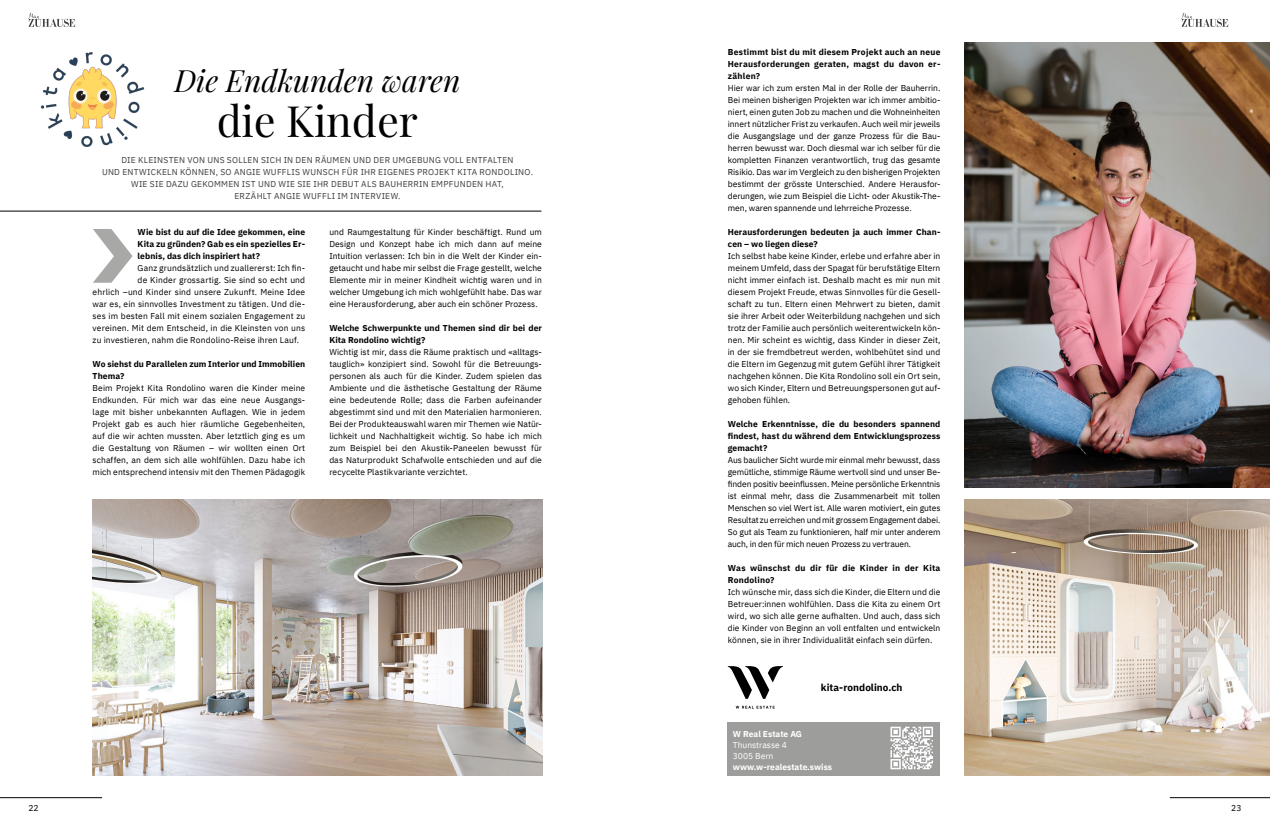
<style>
.page{position:relative;width:1270px;height:840px;background:#fff}
.page>*{position:absolute;margin:0;border:0;box-sizing:border-box;transform-origin:0 0}
.t1{font:43px "Playfair Display";color:#000}
.t2{font:italic 30px "Playfair Display";color:#000}
.t3{font:700 10px "IBM Plex Sans";letter-spacing:.005em;color:#000}
.t4{font:8.5px/12px "IBM Plex Sans";letter-spacing:.01em;color:#000;text-align:justify}
.t5{font:700 8.5px/12px "IBM Plex Sans";letter-spacing:.01em;color:#000;text-align:justify}
.t6{font:8.5px/12px "IBM Plex Sans";letter-spacing:.03em;color:#3c3c3b;text-align:center}
.t7{font:700 8.5px/12px "IBM Plex Sans";letter-spacing:.03em;color:#000}
.t8{font:700 8.5px "IBM Plex Sans";color:#fff}
.t9{font:8.5px/11px "IBM Plex Sans";color:#fff}
</style>
<div class="page">
<img style="left:93px;top:499px;width:449px;height:276px">
<hr style="left:0;top:211px;width:541px;height:1px;background:#000">
<svg style="left:93px;top:229px;width:40px;height:53px"></svg>
<img style="left:964px;top:43px;width:306px;height:444px">
<img style="left:964px;top:499px;width:306px;height:276px">
<img style="left:40px;top:52px;width:105px;height:95px">
<svg style="left:1181px;top:13px;width:47px;height:14px"></svg>
<hr style="left:0;top:797px;width:102px;height:1px;background:#000">
<hr style="left:1170px;top:797px;width:100px;height:1px;background:#000">
<svg style="left:28px;top:13px;width:47px;height:14px"></svg>
<svg style="left:728px;top:666px;width:55px;height:42px"></svg>
<div style="left:727px;top:721px;width:213px;height:54px;background:#9d9d9c"></div>
<svg style="left:890px;top:726px;width:43px;height:42px"></svg>
<h2 class="t2" style="left:175px;top:57px;width:287px">Die Endkunden waren</h2>
<h1 class="t1" style="left:217px;top:90px;width:203px">die Kinder</h1>
<p class="t6" style="left:102px;top:153px;width:432px">DIE KLEINSTEN VON UNS SOLLEN SICH IN DEN RÄUMEN UND DER UMGEBUNG VOLL ENTFALTEN<br>UND ENTWICKELN KÖNNEN, SO ANGIE WUFFLIS WUNSCH FÜR IHR EIGENES PROJEKT KITA RONDOLINO.<br>WIE SIE DAZU GEKOMMEN IST UND WIE SIE IHR DEBUT ALS BAUHERRIN EMPFUNDEN HAT,<br>ERZÄHLT ANGIE WUFFLI IM INTERVIEW.</p>
<p class="t5" style="left:138px;top:225px;width:169px">Wie bist du auf die Idee gekommen, eine Kita zu gründen? Gab es ein spezielles Er&shy;lebnis, das dich inspiriert hat?</p>
<p class="t4" style="left:138px;top:261px;width:169px">Ganz grundsätzlich und zuallererst: Ich fin-</p>
<p class="t4" style="left:138px;top:273px;width:169px">de Kinder grossartig. Sie sind so echt und</p>
<p class="t4" style="left:93px;top:285px;width:214px">ehrlich –und Kinder sind unsere Zukunft. Meine Idee</p>
<p class="t4" style="left:93px;top:297px;width:214px">war es, ein sinnvolles Investment zu tätigen. Und die-</p>
<p class="t4" style="left:93px;top:309px;width:214px">ses im besten Fall mit einem sozialen Engagement zu</p>
<p class="t4" style="left:93px;top:321px;width:214px">vereinen. Mit dem Entscheid, in die Kleinsten von uns</p>
<p class="t4" style="left:93px;top:333px;width:208px">zu investieren, nahm die Rondolino-Reise ihren Lauf.</p>
<p class="t5" style="left:93px;top:357px;width:214px">Wo siehst du Parallelen zum Interior und Immobilien<br>Thema?</p>
<p class="t4" style="left:93px;top:381px;width:214px">Beim Projekt Kita Rondolino waren die Kinder meine Endkunden. Für mich war das eine neue Ausgangs&shy;lage mit bisher unbekannten Auflagen. Wie in jedem Projekt gab es auch hier räumliche Gegebenheiten, auf die wir achten mussten. Aber letztlich ging es um die Gestaltung von Räumen – wir wollten einen Ort schaffen, an dem sich alle wohlfühlen. Dazu habe ich mich entsprechend intensiv mit den Themen Pädagogik</p>
<p class="t4" style="left:329px;top:225px;width:214px">und Raumgestaltung für Kinder beschäftigt. Rund um Design und Konzept habe ich mich dann auf meine Intuition verlassen: Ich bin in die Welt der Kinder ein&shy;getaucht und habe mir selbst die Frage gestellt, welche Elemente mir in meiner Kindheit wichtig waren und in welcher Umgebung ich mich wohlgefühlt habe. Das war eine Herausforderung, aber auch ein schöner Prozess.</p>
<p class="t5" style="left:329px;top:321px;width:214px">Welche Schwerpunkte und Themen sind dir bei der<br>Kita Rondolino wichtig?</p>
<p class="t4" style="left:329px;top:345px;width:214px">Wichtig ist mir, dass die Räume praktisch und «alltags&shy;tauglich» konzipiert sind. Sowohl für die Betreuungs&shy;personen als auch für die Kinder. Zudem spielen das Ambiente und die ästhetische Gestaltung der Räume eine bedeutende Rolle; dass die Farben aufeinander abgestimmt sind und mit den Materialien harmonieren.<br>Bei der Produkteauswahl waren mir Themen wie Natür&shy;lichkeit und Nachhaltigkeit wichtig. So habe ich mich zum Beispiel bei den Akustik-Paneelen bewusst für das Naturprodukt Schafwolle entschieden und auf die recycelte Plastikvariante verzichtet.</p>
<p class="t5" style="left:728px;top:45px;width:214px">Bestimmt bist du mit diesem Projekt auch an neue Herausforderungen geraten, magst du davon er&shy;zählen?</p>
<p class="t4" style="left:728px;top:81px;width:214px">Hier war ich zum ersten Mal in der Rolle der Bauherrin.<br>Bei meinen bisherigen Projekten war ich immer ambitio&shy;niert, einen guten Job zu machen und die Wohneinheiten innert nützlicher Frist zu verkaufen. Auch weil mir jeweils die Ausgangslage und der ganze Prozess für die Bau&shy;herren bewusst war. Doch diesmal war ich selber für die kompletten Finanzen verantwortlich, trug das gesamte Risikio. Das war im Vergleich zu den bisherigen Projekten bestimmt der grösste Unterschied. Andere Herausfor&shy;derungen, wie zum Beispiel die Licht- oder Akustik-The&shy;men, waren spannende und lehrreiche Prozesse.</p>
<p class="t5" style="left:728px;top:225px;width:214px">Herausforderungen bedeuten ja auch immer Chan&shy;cen – wo liegen diese?</p>
<p class="t4" style="left:728px;top:249px;width:214px">Ich selbst habe keine Kinder, erlebe und erfahre aber in meinem Umfeld, dass der Spagat für berufstätige Eltern nicht immer einfach ist. Deshalb macht es mir nun mit diesem Projekt Freude, etwas Sinnvolles für die Gesell&shy;schaft zu tun. Eltern einen Mehrwert zu bieten, damit sie ihrer Arbeit oder Weiterbildung nachgehen und sich trotz der Familie auch persönlich weiterentwickeln kön&shy;nen. Mir scheint es wichtig, dass Kinder in dieser Zeit, in der sie fremdbetreut werden, wohlbehütet sind und die Eltern im Gegenzug mit gutem Gefühl ihrer Tätigkeit nachgehen können. Die Kita Rondolino soll ein Ort sein, wo sich Kinder, Eltern und Betreuungspersonen gut auf&shy;gehoben fühlen.</p>
<p class="t5" style="left:728px;top:417px;width:214px">Welche Erkenntnisse, die du besonders spannend findest, hast du während dem Entwicklungsprozess gemacht?</p>
<p class="t4" style="left:728px;top:453px;width:214px">Aus baulicher Sicht wurde mir einmal mehr bewusst, dass gemütliche, stimmige Räume wertvoll sind und unser Be&shy;finden positiv beeinflussen. Meine persönliche Erkenntnis ist einmal mehr, dass die Zusammenarbeit mit tollen Menschen so viel Wert ist. Alle waren motiviert, ein gutes Resultat zu erreichen und mit grossem Engagement dabei.<br>So gut als Team zu funktionieren, half mir unter anderem auch, in den für mich neuen Prozess zu vertrauen.</p>
<p class="t7" style="left:728px;top:561px;width:214px">Was wünschst du dir für die Kinder in der Kita<br>Rondolino?</p>
<p class="t4" style="left:728px;top:585px;width:214px">Ich wünsche mir, dass sich die Kinder, die Eltern und die Betreuer:innen wohlfühlen. Dass die Kita zu einem Ort wird, wo sich alle gerne aufhalten. Und auch, dass sich die Kinder von Beginn an voll entfalten und entwickeln können, sie in ihrer Individualität einfach sein dürfen.</p>
<p class="t3" style="left:821px;top:679px;width:83px">kita-rondolino.ch</p>
<p class="t8" style="left:733px;top:726px;width:71px">W Real Estate AG</p>
<p class="t9" style="left:733px;top:738px;width:56px">Thunstrasse 4<br>3005 Bern</p>
<p class="t8" style="left:733px;top:759px;width:101px">www.w-realestate.swiss</p>
<p class="t4" style="left:28px;top:801px;width:12px">22</p>
<p class="t4" style="left:1231px;top:801px;width:12px">23</p>
</div>
